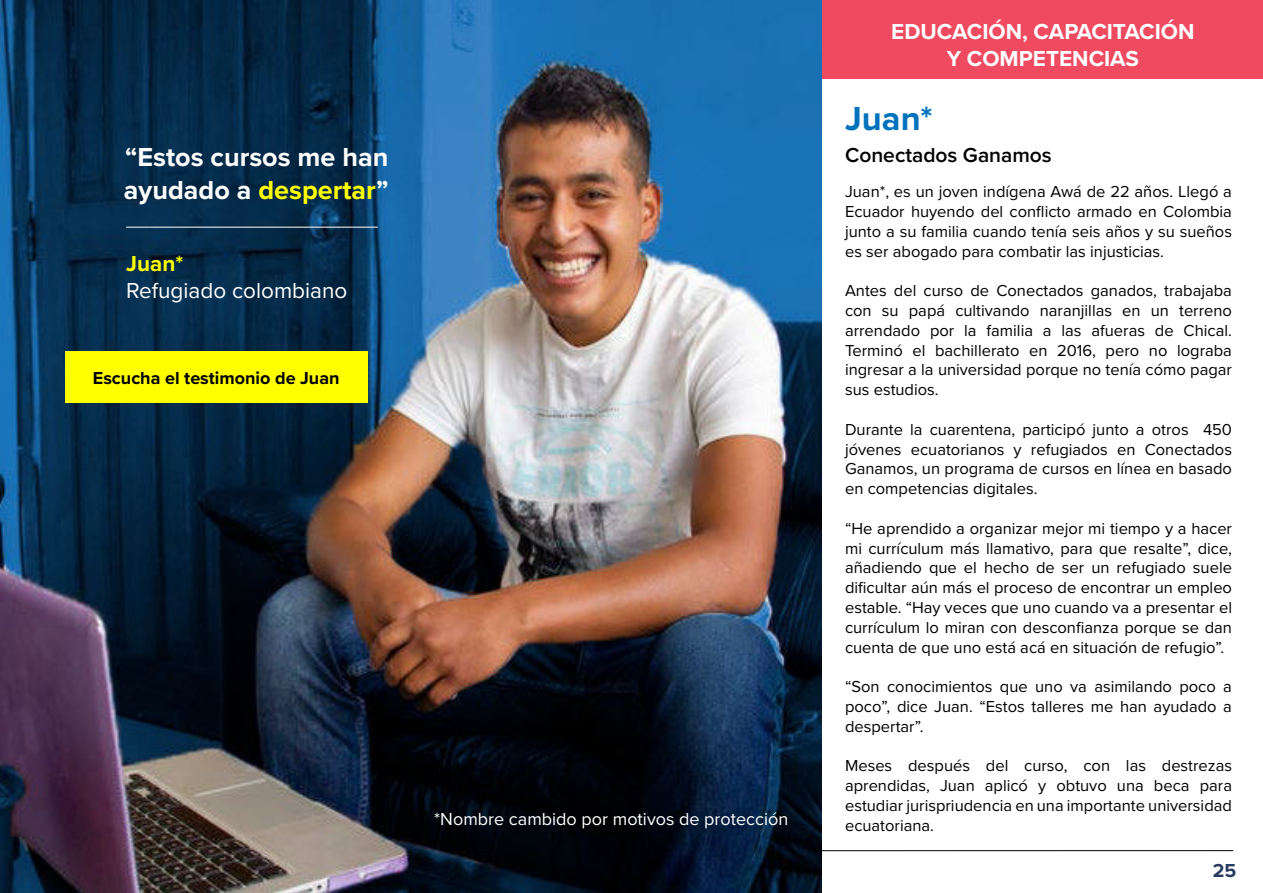
<style>
.page{position:relative;width:1263px;height:893px;background:#fff}
.page>*{position:absolute;margin:0;border:0;box-sizing:border-box;transform-origin:0 0}
.t1{font:700 34.5px "Proxima Nova";color:#0072bc}
.t2{font:700 27px/32.4px "Proxima Nova";color:#fff}
.t3{font:700 22.5px/27px "Proxima Nova";color:#fff;text-align:center}
.t4{font:22.5px "Proxima Nova";color:#fff}
.t5{font:700 22.5px "Proxima Nova";color:#ff0}
.t6{font:600 21px "Proxima Nova";color:#000}
.t7{font:700 19.5px "Proxima Nova";color:#293b5e}
.t8{font:18px "Proxima Nova";color:#fff}
.t9{font:700 18px "Proxima Nova";color:#000}
.t10{font:16.5px/19.8px "Proxima Nova";color:#000;text-align:justify}
.s1{color:#ff0}
</style>
<div class="page">
<hr style="left:32px;top:850px;width:1201px;height:1px;background:#000">
<div style="left:821px;top:0;width:442px;height:79px;background:#ef4a60"></div>
<img style="left:0;top:0;width:821px;height:893px">
<hr style="left:126px;top:227px;width:252px;height:1px;background:#fff">
<div style="left:65px;top:351px;width:303px;height:52px;background:#ff0"></div>
<h2 class="t2" style="left:124px;top:141px;width:266px">“Estos cursos me han ayudado a <span class="s1">despertar</span>”</h2>
<h3 class="t5" style="left:126px;top:251px;width:59px">Juan*</h3>
<h3 class="t4" style="left:126px;top:281px;width:223px">Refugiado colombiano</h3>
<p class="t9" style="left:93px;top:371px;width:248px">Escucha el testimonio de Juan</p>
<p class="t8" style="left:434px;top:812px;width:356px">*Nombre cambido por motivos de protección</p>
<h3 class="t3" style="left:891px;top:17px;width:305px">EDUCACIÓN, CAPACITACIÓN<br>Y COMPETENCIAS</h3>
<h1 class="t1" style="left:845px;top:100px;width:89px">Juan*</h1>
<p class="t6" style="left:845px;top:146px;width:208px">Conectados Ganamos</p>
<p class="t10" style="left:845px;top:182px;width:388px">Juan*, es un joven indígena Awá de 22 años. Llegó a Ecuador huyendo del conflicto armado en Colombia junto a su familia cuando tenía seis años y su sueños es ser abogado para combatir las injusticias.</p>
<p class="t10" style="left:845px;top:281px;width:388px">Antes del curso de Conectados ganados, trabajaba con su papá cultivando naranjillas en un terreno arrendado por la familia a las afueras de Chical.<br>Terminó el bachillerato en 2016, pero no lograba ingresar a la universidad porque no tenía cómo pagar sus estudios.</p>
<p class="t10" style="left:845px;top:419px;width:388px">Durante la cuarentena, participó junto a otros 450 jóvenes ecuatorianos y refugiados en Conectados Ganamos, un programa de cursos en línea en basado en competencias digitales.</p>
<p class="t10" style="left:845px;top:518px;width:388px">“He aprendido a organizar mejor mi tiempo y a hacer mi currículum más llamativo, para que resalte”, dice, añadiendo que el hecho de ser un refugiado suele dificultar aún más el proceso de encontrar un empleo estable. “Hay veces que uno cuando va a presentar el currículum lo miran con desconfianza porque se dan cuenta de que uno está acá en situación de refugio”.</p>
<p class="t10" style="left:845px;top:677px;width:388px">“Son conocimientos que uno va asimilando poco a poco”, dice Juan. “Estos talleres me han ayudado a despertar”.</p>
<p class="t10" style="left:845px;top:756px;width:388px">Meses después del curso, con las destrezas aprendidas, Juan aplicó y obtuvo una beca para estudiar jurispriudencia en una importante universidad ecuatoriana.</p>
<p class="t7" style="left:1213px;top:860px;width:25px">25</p>
</div>
